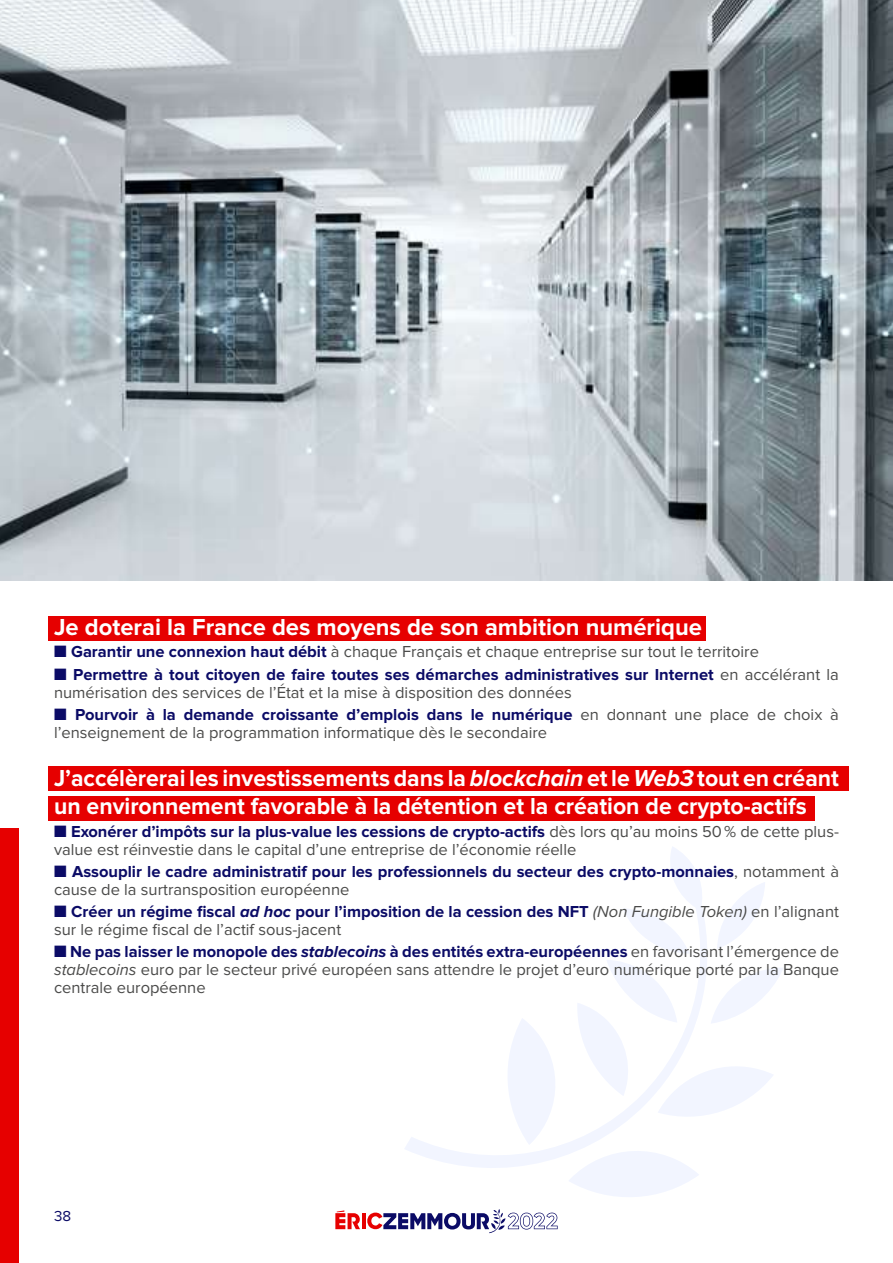
<style>
.page{position:relative;width:893px;height:1263px;background:#fff}
.page>*{position:absolute;margin:0;border:0;box-sizing:border-box;transform-origin:0 0}
.t1{font:700 24px/28.8px "Proxima Nova";color:#fff;scale:.96 1}
.t2{font:700 24px "Proxima Nova";color:#fff}
.t3{font:16.5px/18px "Proxima Nova";color:#4a4a49}
.t4{font:700 16.5px/18px "Proxima Nova";color:#0b0b66}
.t5{font:15px "Proxima Nova";color:#0b0b66}
.s1{color:#0b0b66}
.s2{font-weight:700;color:#0b0b66}
.s3{font-style:italic}
.s4{font-weight:400;color:#4a4a49}
.s5{font-weight:400;font-style:italic;color:#4a4a49}
.s6{font-weight:700;font-style:italic;color:#0b0b66}
</style>
<div class="page">
<svg style="left:335px;top:1210px;width:25px;height:19px"></svg>
<hr style="left:362px;top:1213px;width:4px;height:16px;background:#e60000">
<svg style="left:718px;top:882px;width:47px;height:66px"></svg>
<svg style="left:367px;top:968px;width:416px;height:265px"></svg>
<svg style="left:404px;top:847px;width:314px;height:338px"></svg>
<div style="left:0;top:829px;width:18px;height:434px;background:#e60000"></div>
<div style="left:48px;top:616px;width:657px;height:24px;background:#e60000"></div>
<div style="left:48px;top:767px;width:800px;height:24px;background:#e60000"></div>
<div style="left:48px;top:796px;width:766px;height:24px;background:#e60000"></div>
<img style="left:0;top:0;width:893px;height:580px">
<h1 class="t2" style="left:54px;top:616px;width:649px">Je doterai la France des moyens de son ambition numérique</h1>
<p class="t3" style="left:54px;top:644px;width:706px"><span class="s1">■</span> <span class="s2">Garantir une connexion haut débit</span> à chaque Français et chaque entreprise sur tout le territoire</p>
<p class="t3" style="left:54px;top:666px;width:786px"><span class="s1">■</span> <span class="s2">Permettre à tout citoyen de faire toutes ses démarches administratives sur Internet</span> en accélérant la numérisation des services de l’État et la mise à disposition des données</p>
<p class="t3" style="left:54px;top:706px;width:786px"><span class="s1">■</span> <span class="s2">Pourvoir à la demande croissante d’emplois dans le numérique</span> en donnant une place de choix à l’enseignement de la programmation informatique dès le secondaire</p>
<h1 class="t1" style="left:54px;top:764px;width:819px">J’accélèrerai les investissements dans la <span class="s3">blockchain</span> et le <span class="s3">Web3</span> tout en créant un environnement favorable à la détention et la création de crypto-actifs</h1>
<p class="t3" style="left:54px;top:823px;width:786px"><span class="s1">■</span> <span class="s2">Exonérer d’impôts sur la plus-value les cessions de crypto-actifs</span> dès lors qu’au moins 50% de cette plus&shy;value est réinvestie dans le capital d’une entreprise de l’économie réelle</p>
<p class="t4" style="left:54px;top:863px;width:786px">■ Assouplir le cadre administratif pour les professionnels du secteur des crypto-monnaies<span class="s4">, notamment à cause de la surtransposition européenne</span></p>
<p class="t4" style="left:54px;top:903px;width:786px">■ Créer un régime fiscal <span class="s3">ad hoc</span> pour l’imposition de la cession des NFT <span class="s5">(Non Fungible Token)</span> <span class="s4">en l’alignant sur le régime fiscal de l’actif sous-jacent</span></p>
<p class="t3" style="left:54px;top:944px;width:786px;text-align:justify"><span class="s1">■</span> <span class="s2">Ne pas laisser le monopole des</span> <span class="s6">stablecoins</span> <span class="s2">à des entités extra-européennes</span> en favorisant l’émergence de <span class="s3">stablecoins</span> euro par le secteur privé européen sans attendre le projet d’euro numérique porté par la Banque centrale européenne</p>
<p class="t5" style="left:54px;top:1209px;width:19px">38</p>
</div>
